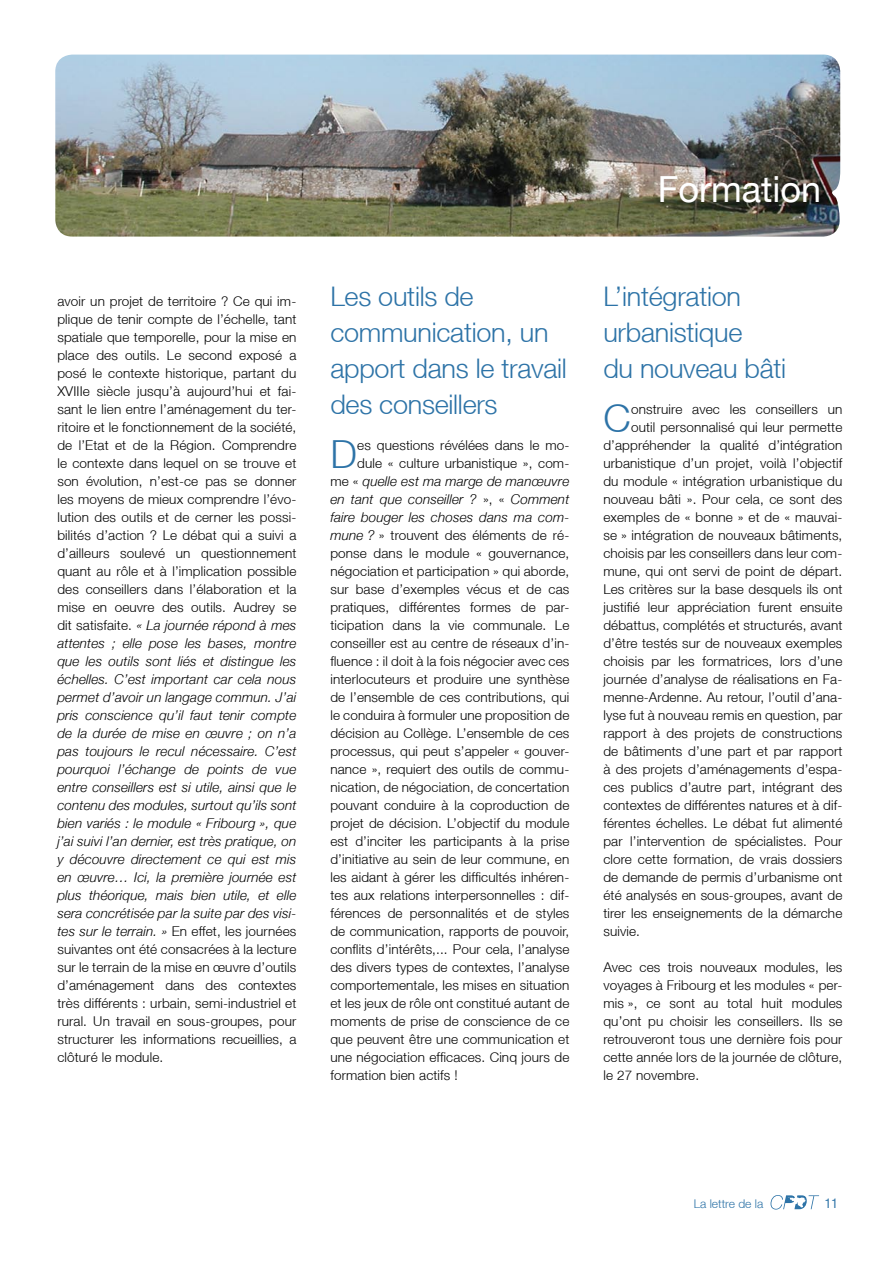
<style>
.page{position:relative;width:893px;height:1263px;background:#fff}
.page>*{position:absolute;margin:0;border:0;box-sizing:border-box;transform-origin:0 0}
.Texte{font:300 38.7px "Helvetica Neue LT";color:#2d73a7}
.Dossier{font:36px "Helvetica Neue LT";color:#fff}
.Sous-titre{font:300 27px/36px "Helvetica Neue LT";letter-spacing:-.01em;color:#2d73a7}
.Texte-2{font:300 13.5px/18px "Helvetica Neue LT";letter-spacing:.01em;color:#000;text-align:justify}
.Texte-3{font:italic 300 13.5px "Helvetica Neue LT";letter-spacing:.01em;color:#000}
.t1{font:condensed 13.5px "Helvetica Neue LT";color:#2d73a7}
.t2{font:300 12px "Helvetica Neue LT";color:#2d73a7}
.s1{font-style:italic}
.s2{font-style:normal}
</style>
<div class="page">
<svg style="left:770px;top:1195px;width:49px;height:14px"></svg>
<img style="left:55px;top:55px;width:785px;height:181px">
<p class="Texte-2" style="left:57px;top:292px;width:240px">avoir un projet de territoire ? Ce qui im&shy;plique de tenir compte de l’échelle, tant spatiale que temporelle, pour la mise en place des outils. Le second exposé a posé le contexte historique, partant du XVIIIe siècle jusqu’à aujourd’hui et fai&shy;sant le lien entre l’aménagement du ter&shy;ritoire et le fonctionnement de la société, de l’Etat et de la Région. Comprendre le contexte dans lequel on se trouve et son évolution, n’est-ce pas se donner les moyens de mieux comprendre l’évo&shy;lution des outils et de cerner les possi&shy;bilités d’action ? Le débat qui a suivi a d’ailleurs soulevé un questionnement quant au rôle et à l’implication possible des conseillers dans l’élaboration et la mise en oeuvre des outils. Audrey se dit satisfaite. <span class="s1">« La journée répond à mes attentes ; elle pose les bases, montre que les outils sont liés et distingue les échelles. C’est important car cela nous permet d’avoir un langage commun. J’ai pris conscience qu’il faut tenir compte de la durée de mise en œuvre ; on n’a pas toujours le recul nécessaire. C’est pourquoi l’échange de points de vue entre conseillers est si utile, ainsi que le contenu des modules, surtout qu’ils sont bien variés : le module « Fribourg », que j’ai suivi l’an dernier, est très pratique, on y découvre directement ce qui est mis en œuvre… Ici, la première journée est plus théorique, mais bien utile, et elle sera concrétisée par la suite par des visi&shy;tes sur le terrain. »</span> En effet, les journées suivantes ont été consacrées à la lecture sur le terrain de la mise en œuvre d’outils d’aménagement dans des contextes très différents : urbain, semi-industriel et rural. Un travail en sous-groupes, pour structurer les informations recueillies, a clôturé le module.</p>
<p class="Sous-titre" style="left:330px;top:278px;width:238px">Les outils de communication, un apport dans le travail des conseillers</p>
<p class="Texte" style="left:330px;top:431px;width:28px">D</p>
<p class="Texte-2" style="left:357px;top:436px;width:214px">es questions révélées dans le mo-</p>
<p class="Texte-2" style="left:357px;top:454px;width:214px">dule « culture urbanistique », com-</p>
<p class="Texte-3" style="left:330px;top:473px;width:240px"><span class="s2">me «</span> quelle est ma marge de manœuvre</p>
<p class="Texte-3" style="left:330px;top:491px;width:240px">en tant que conseiller ? <span class="s2">», «</span> Comment</p>
<p class="Texte-3" style="left:330px;top:509px;width:240px">faire bouger les choses dans ma com-</p>
<p class="Texte-2" style="left:330px;top:526px;width:240px"><span class="s1">mune ?</span> » trouvent des éléments de ré-</p>
<p class="Texte-2" style="left:330px;top:544px;width:240px">ponse dans le module « gouvernance,</p>
<p class="Texte-2" style="left:330px;top:562px;width:240px">négociation et participation » qui aborde,</p>
<p class="Texte-2" style="left:330px;top:580px;width:240px">sur base d’exemples vécus et de cas</p>
<p class="Texte-2" style="left:330px;top:598px;width:240px">pratiques, différentes formes de par-</p>
<p class="Texte-2" style="left:330px;top:616px;width:240px">ticipation dans la vie communale. Le</p>
<p class="Texte-2" style="left:330px;top:634px;width:240px">conseiller est au centre de réseaux d’in-</p>
<p class="Texte-2" style="left:330px;top:652px;width:240px">fluence : il doit à la fois négocier avec ces</p>
<p class="Texte-2" style="left:330px;top:670px;width:240px">interlocuteurs et produire une synthèse</p>
<p class="Texte-2" style="left:330px;top:688px;width:240px">de l’ensemble de ces contributions, qui</p>
<p class="Texte-2" style="left:330px;top:706px;width:240px">le conduira à formuler une proposition de</p>
<p class="Texte-2" style="left:330px;top:724px;width:240px">décision au Collège. L’ensemble de ces</p>
<p class="Texte-2" style="left:330px;top:742px;width:240px">processus, qui peut s’appeler « gouver-</p>
<p class="Texte-2" style="left:330px;top:760px;width:240px">nance », requiert des outils de commu-</p>
<p class="Texte-2" style="left:330px;top:778px;width:240px">nication, de négociation, de concertation</p>
<p class="Texte-2" style="left:330px;top:796px;width:240px">pouvant conduire à la coproduction de</p>
<p class="Texte-2" style="left:330px;top:814px;width:240px">projet de décision. L’objectif du module</p>
<p class="Texte-2" style="left:330px;top:832px;width:240px">est d’inciter les participants à la prise</p>
<p class="Texte-2" style="left:330px;top:850px;width:240px">d’initiative au sein de leur commune, en</p>
<p class="Texte-2" style="left:330px;top:868px;width:240px">les aidant à gérer les difficultés inhéren-</p>
<p class="Texte-2" style="left:330px;top:886px;width:240px">tes aux relations interpersonnelles : dif-</p>
<p class="Texte-2" style="left:330px;top:904px;width:240px">férences de personnalités et de styles</p>
<p class="Texte-2" style="left:330px;top:922px;width:240px">de communication, rapports de pouvoir,</p>
<p class="Texte-2" style="left:330px;top:940px;width:240px">conflits d’intérêts,... Pour cela, l’analyse</p>
<p class="Texte-2" style="left:330px;top:958px;width:240px">des divers types de contextes, l’analyse</p>
<p class="Texte-2" style="left:330px;top:976px;width:240px">comportementale, les mises en situation</p>
<p class="Texte-2" style="left:330px;top:994px;width:240px">et les jeux de rôle ont constitué autant de</p>
<p class="Texte-2" style="left:330px;top:1012px;width:240px">moments de prise de conscience de ce</p>
<p class="Texte-2" style="left:330px;top:1030px;width:240px">que peuvent être une communication et</p>
<p class="Texte-2" style="left:330px;top:1048px;width:240px">une négociation efficaces. Cinq jours de</p>
<p class="Texte-2" style="left:330px;top:1066px;width:129px">formation bien actifs !</p>
<p class="Dossier" style="left:658px;top:168px;width:165px">Formation</p>
<p class="Sous-titre" style="left:603px;top:278px;width:184px">L’intégration urbanistique<br>du nouveau bâti</p>
<p class="Texte" style="left:603px;top:395px;width:29px">C</p>
<p class="Texte-2" style="left:631px;top:400px;width:213px">onstruire avec les conseillers un</p>
<p class="Texte-2" style="left:631px;top:418px;width:213px">outil personnalisé qui leur permette</p>
<p class="Texte-2" style="left:603px;top:436px;width:240px">d’appréhender la qualité d’intégration</p>
<p class="Texte-2" style="left:603px;top:454px;width:240px">urbanistique d’un projet, voilà l’objectif</p>
<p class="Texte-2" style="left:603px;top:472px;width:240px">du module « intégration urbanistique du</p>
<p class="Texte-2" style="left:603px;top:490px;width:240px">nouveau bâti ». Pour cela, ce sont des</p>
<p class="Texte-2" style="left:603px;top:508px;width:240px">exemples de « bonne » et de « mauvai-</p>
<p class="Texte-2" style="left:603px;top:526px;width:240px">se » intégration de nouveaux bâtiments,</p>
<p class="Texte-2" style="left:603px;top:544px;width:240px">choisis par les conseillers dans leur com-</p>
<p class="Texte-2" style="left:603px;top:562px;width:240px">mune, qui ont servi de point de départ.</p>
<p class="Texte-2" style="left:603px;top:580px;width:240px">Les critères sur la base desquels ils ont</p>
<p class="Texte-2" style="left:603px;top:598px;width:240px">justifié leur appréciation furent ensuite</p>
<p class="Texte-2" style="left:603px;top:616px;width:240px">débattus, complétés et structurés, avant</p>
<p class="Texte-2" style="left:603px;top:634px;width:240px">d’être testés sur de nouveaux exemples</p>
<p class="Texte-2" style="left:603px;top:652px;width:240px">choisis par les formatrices, lors d’une</p>
<p class="Texte-2" style="left:603px;top:670px;width:240px">journée d’analyse de réalisations en Fa-</p>
<p class="Texte-2" style="left:603px;top:688px;width:240px">menne-Ardenne. Au retour, l’outil d’ana-</p>
<p class="Texte-2" style="left:603px;top:706px;width:240px">lyse fut à nouveau remis en question, par</p>
<p class="Texte-2" style="left:603px;top:724px;width:240px">rapport à des projets de constructions</p>
<p class="Texte-2" style="left:603px;top:742px;width:240px">de bâtiments d’une part et par rapport</p>
<p class="Texte-2" style="left:603px;top:760px;width:240px">à des projets d’aménagements d’espa-</p>
<p class="Texte-2" style="left:603px;top:778px;width:240px">ces publics d’autre part, intégrant des</p>
<p class="Texte-2" style="left:603px;top:796px;width:240px">contextes de différentes natures et à dif-</p>
<p class="Texte-2" style="left:603px;top:814px;width:240px">férentes échelles. Le débat fut alimenté</p>
<p class="Texte-2" style="left:603px;top:832px;width:240px">par l’intervention de spécialistes. Pour</p>
<p class="Texte-2" style="left:603px;top:850px;width:240px">clore cette formation, de vrais dossiers</p>
<p class="Texte-2" style="left:603px;top:868px;width:240px">de demande de permis d’urbanisme ont</p>
<p class="Texte-2" style="left:603px;top:886px;width:240px">été analysés en sous-groupes, avant de</p>
<p class="Texte-2" style="left:603px;top:904px;width:240px">tirer les enseignements de la démarche</p>
<p class="Texte-2" style="left:603px;top:922px;width:38px">suivie.</p>
<p class="Texte-2" style="left:603px;top:958px;width:240px">Avec ces trois nouveaux modules, les voyages à Fribourg et les modules « per&shy;mis », ce sont au total huit modules qu’ont pu choisir les conseillers. Ils se retrouveront tous une dernière fois pour cette année lors de la journée de clôture, le 27 novembre.</p>
<p class="t2" style="left:694px;top:1196px;width:71px">La lettre de la</p>
<p class="t1" style="left:825px;top:1195px;width:14px">11</p>
</div>
